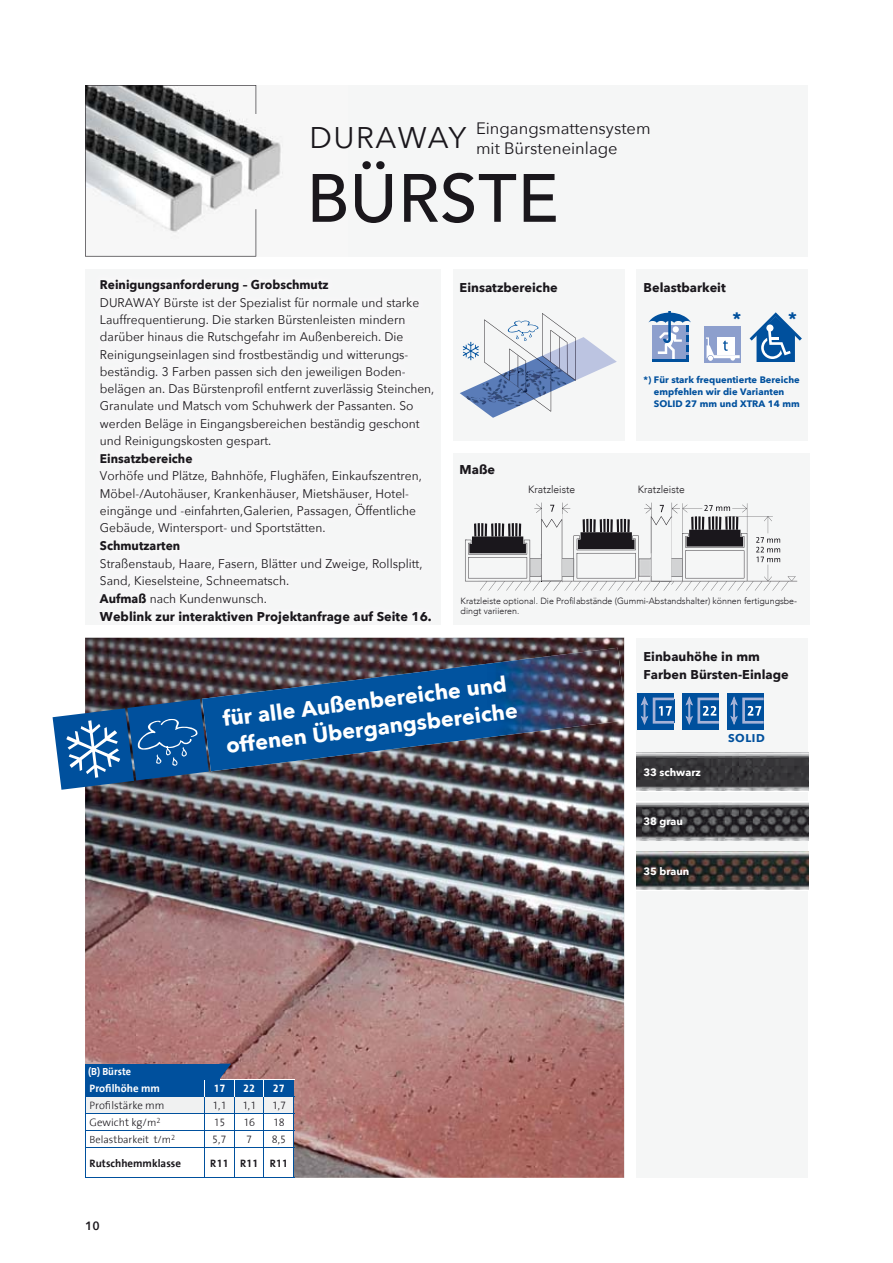
<style>
.page{position:relative;width:893px;height:1263px;background:#fff}
.page>*{position:absolute;margin:0;border:0;box-sizing:border-box;transform-origin:0 0}
.t1{font:500 67.5px "Avenir";letter-spacing:.01em;color:#1a171c}
.t2{font:29.85px "Avenir Next";letter-spacing:.045em;color:#1a171c}
.t3{font:700 21.45px/27.3px "Avenir Next";color:#fff}
.t4{font:700 18px "Avenir Next";color:#00509d}
.t5{font:16.5px/19.5px "Avenir Next";color:#1a171c}
.t6{font:700 12.75px/18px "Avenir Next";color:#1a171c}
.t7{font:12.6px/17.2px "Avenir Next";color:#1a171c;scale:.96 1}
.t8{font:700 12.6px "Avenir Next";color:#1a171c;scale:.96 1}
.t9{font:600 12px "Avenir Next";color:#1a171c}
.t10{font:700 11.25px "Avenir Next";letter-spacing:.05em;color:#00509d}
.t11{font:300 10.8px "Dural The Sans";color:#1a171c}
.t12{font:700 10.8px "Dural The Sans";color:#1a171c}
.t13{font:700 10.8px "Dural The Sans";color:#fff}
.t14{font:300 10.5px "Avenir";color:#1a171c}
.t15{font:700 10.5px "Avenir Next";color:#fff}
.t16{font:300 10.5px "Dural The Sans";color:#1a171c}
.t17{font:700 10.35px "Dural The Sans";color:#fff}
.t18{font:700 9.3px/12px "Avenir Next";color:#00509d}
.t19{font:300 9px/9.8px "Avenir";color:#1a171c}
.s1{font-weight:700}
.s2{font-size:10.5px}
</style>
<div class="page">
<div style="left:85px;top:85px;width:723px;height:172px;background:#f5f6f6"></div>
<div style="left:85px;top:269px;width:355px;height:356px;background:#f5f6f6"></div>
<div style="left:453px;top:269px;width:171px;height:172px;background:#f5f6f6"></div>
<div style="left:453px;top:454px;width:357px;height:171px;background:#f5f6f6"></div>
<div style="left:637px;top:269px;width:171px;height:172px;background:#f5f6f6"></div>
<div style="left:637px;top:638px;width:171px;height:540px;background:#f5f6f6"></div>
<svg style="left:648px;top:311px;width:43px;height:48px"></svg>
<hr style="left:652px;top:359px;width:37px;height:3px;background:#00509d">
<svg style="left:465px;top:503px;width:332px;height:88px"></svg>
<div style="left:704px;top:326px;width:37px;height:37px;background:#8d9fcd"></div>
<svg style="left:706px;top:337px;width:34px;height:24px"></svg>
<svg style="left:749px;top:312px;width:53px;height:50px"></svg>
<img style="left:256px;top:85px;width:25px;height:172px">
<svg style="left:85px;top:85px;width:171px;height:172px"></svg>
<img style="left:85px;top:638px;width:539px;height:540px">
<svg style="left:53px;top:699px;width:156px;height:91px;background:#32669c"></svg>
<svg style="left:624px;top:700px;width:1px;height:21px"></svg>
<img style="left:202px;top:648px;width:422px;height:123px">
<svg style="left:460px;top:313px;width:157px;height:105px"></svg>
<div style="left:637px;top:693px;width:37px;height:36px;background:#00509d"></div>
<div style="left:653px;top:698px;width:22px;height:26px;border:3px solid #a5b2d7"></div>
<hr style="left:643px;top:701px;width:2px;height:20px;background:#a5b2d7">
<svg style="left:641px;top:716px;width:7px;height:8px"></svg>
<svg style="left:641px;top:697px;width:7px;height:9px"></svg>
<svg style="left:659px;top:706px;width:13px;height:10px"></svg>
<div style="left:682px;top:693px;width:37px;height:36px;background:#00509d"></div>
<div style="left:697px;top:698px;width:23px;height:26px;border:3px solid #a5b2d7"></div>
<hr style="left:688px;top:701px;width:2px;height:20px;background:#a5b2d7">
<svg style="left:685px;top:716px;width:8px;height:8px"></svg>
<svg style="left:685px;top:697px;width:8px;height:9px"></svg>
<svg style="left:703px;top:706px;width:13px;height:10px"></svg>
<div style="left:727px;top:693px;width:37px;height:36px;background:#00509d"></div>
<div style="left:742px;top:698px;width:23px;height:26px;border:3px solid #a5b2d7"></div>
<hr style="left:733px;top:701px;width:2px;height:20px;background:#a5b2d7">
<svg style="left:730px;top:716px;width:8px;height:8px"></svg>
<svg style="left:730px;top:697px;width:8px;height:9px"></svg>
<svg style="left:748px;top:706px;width:13px;height:10px"></svg>
<svg style="left:637px;top:752px;width:171px;height:1px"></svg>
<img style="left:637px;top:753px;width:171px;height:38px">
<svg style="left:637px;top:840px;width:171px;height:1px"></svg>
<img style="left:637px;top:802px;width:171px;height:38px">
<svg style="left:637px;top:851px;width:171px;height:1px"></svg>
<img style="left:637px;top:852px;width:171px;height:38px">
<hr style="left:85px;top:1177px;width:209px;height:1px;background:#00509d">
<svg style="left:85px;top:1064px;width:209px;height:113px"></svg>
<img style="left:472px;top:397px;width:52px;height:9px">
<img style="left:638px;top:554px;width:13px;height:23px">
<h2 class="t2" style="left:310px;top:118px;width:158px">DURAWAY</h2>
<h3 class="t5" style="left:476px;top:119px;width:176px">Eingangsmattensystem mit Bürsteneinlage</h3>
<h1 class="t1" style="left:307px;top:154px;width:254px">BÜRSTE</h1>
<p class="t8" style="left:100px;top:276px;width:240px">Reinigungsanforderung – Grobschmutz</p>
<p class="t7" style="left:100px;top:294px;width:350px">DURAWAY Bürste ist der Spezialist für normale und starke Lauffrequentierung. Die starken Bürstenleisten mindern darüber hinaus die Rutschgefahr im Außenbereich. Die Reinigungseinlagen sind frostbeständig und witte rungs - beständig. 3 Farben passen sich den jeweiligen Boden&shy;belägen an. Das Bürstenprofil entfernt zuverlässig Steinchen, Granu late und Matsch vom Schuhwerk der Passanten. So werden Beläge in Eingangsbereichen beständig geschont und Reinigungskosten gespart.</p>
<p class="t8" style="left:100px;top:451px;width:98px">Einsatzbereiche</p>
<p class="t7" style="left:100px;top:468px;width:337px">Vorhöfe und Plätze, Bahnhöfe, Flughäfen, Einkaufszen tren, Möbel-/Autohäuser, Krankenhäuser, Mietshäuser, Hotel&shy;eingänge und -einfahrten,Galerien, Passagen, Öffentliche Gebäude, Wintersport- und Sportstätten.</p>
<p class="t8" style="left:100px;top:538px;width:85px">Schmutzarten</p>
<p class="t7" style="left:100px;top:555px;width:337px;line-height:17.9px">Straßenstaub, Haare, Fasern, Blätter und Zweige, Rollsplitt,<br>Sand, Kieselsteine, Schneematsch.<br><span class="s1">Aufmaß</span> nach Kundenwunsch.</p>
<p class="t6" style="left:100px;top:607px;width:333px">Weblink zur interaktiven Projektanfrage auf Seite 16.</p>
<p class="t6" style="left:460px;top:279px;width:100px">Einsatzbereiche</p>
<p class="t6" style="left:643px;top:279px;width:84px">Belastbarkeit</p>
<h3 class="t4" style="left:732px;top:307px;width:10px">*</h3>
<h3 class="t4" style="left:788px;top:307px;width:10px">*</h3>
<p class="t6" style="left:460px;top:461px;width:37px">Maße</p>
<p class="t18" style="left:654px;top:374px;width:147px;text-indent:-10px">*) Für stark frequentierte Bereiche empfehlen wir die Varianten<br>SOLID 27 mm und XTRA 14 mm</p>
<p class="t14" style="left:528px;top:483px;width:49px">Kratzleiste</p>
<p class="t14" style="left:638px;top:483px;width:49px">Kratzleiste</p>
<p class="t19" style="left:461px;top:596px;width:338px">Kratzleiste optional. Die Profilabstände (Gummi-Abstandshalter) können fertigungsbe&shy;dingt variieren.</p>
<h3 class="t3" style="left:221px;top:706px;width:295px;rotate:-7deg">für alle Außenbereiche und offenen Übergangsbereiche</h3>
<p class="t17" style="left:88px;top:1068px;width:45px">(B) Bürste</p>
<p class="t13" style="left:90px;top:1084px;width:72px">Profilhöhe mm</p>
<p class="t13" style="left:213px;top:1084px;width:13px">17</p>
<p class="t13" style="left:243px;top:1084px;width:13px">22</p>
<p class="t13" style="left:273px;top:1084px;width:13px">27</p>
<p class="t11" style="left:90px;top:1101px;width:77px">Profilstärke mm</p>
<p class="t11" style="left:212px;top:1101px;width:16px">1,1</p>
<p class="t11" style="left:242px;top:1101px;width:16px">1,1</p>
<p class="t11" style="left:272px;top:1101px;width:16px">1,7</p>
<p class="t11" style="left:90px;top:1118px;width:72px">Gewicht kg/<span class="s2">m</span><sup>2</sup></p>
<p class="t11" style="left:213px;top:1118px;width:13px">15</p>
<p class="t11" style="left:243px;top:1118px;width:13px">16</p>
<p class="t11" style="left:273px;top:1118px;width:13px">18</p>
<p class="t16" style="left:90px;top:1135px;width:87px">Belastbarkeit t/m<sup>2</sup></p>
<p class="t11" style="left:212px;top:1135px;width:16px">5,7</p>
<p class="t11" style="left:246px;top:1135px;width:7px">7</p>
<p class="t11" style="left:272px;top:1135px;width:16px">8,5</p>
<p class="t12" style="left:90px;top:1159px;width:93px">Rutschhemmklasse</p>
<p class="t12" style="left:210px;top:1159px;width:79px">R11 R11 R11</p>
<p class="t9" style="left:85px;top:1218px;width:16px">10</p>
<p class="t6" style="left:643px;top:647px;width:147px">Einbauhöhe in mm<br>Farben Bürsten-Einlage</p>
<p class="t15" style="left:643px;top:765px;width:59px">33 schwarz</p>
<p class="t15" style="left:643px;top:815px;width:41px">38 grau</p>
<p class="t15" style="left:643px;top:864px;width:47px">35 braun</p>
<p class="t10" style="left:728px;top:731px;width:38px">SOLID</p>
</div>
